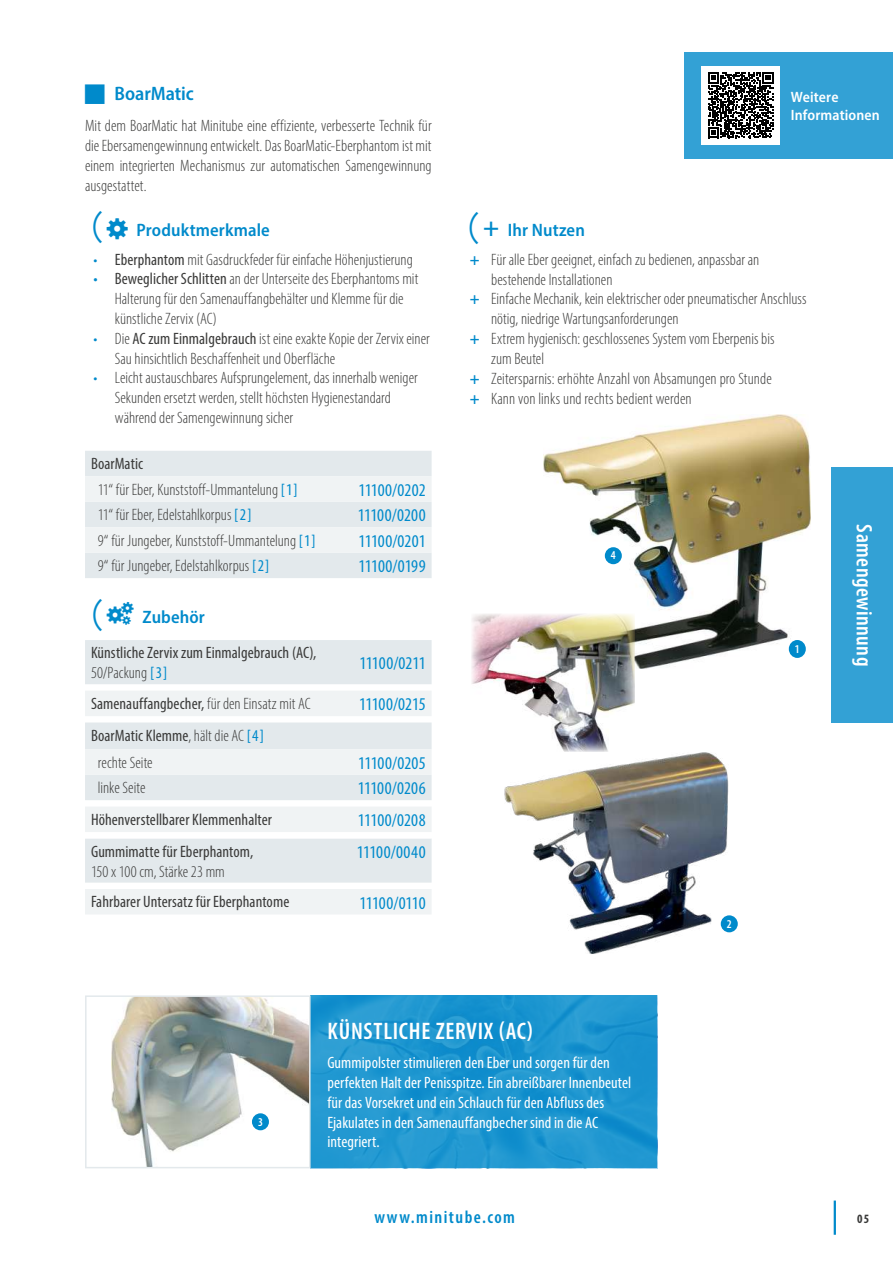
<style>
.page{position:relative;width:893px;height:1263px;background:#fff}
.page>*{position:absolute;margin:0;border:0;box-sizing:border-box;transform-origin:0 0}
.t1{font:600 condensed 24px "Myriad Pro";letter-spacing:.03em;color:#fff}
.t2{font:600 condensed 22.5px "Myriad Pro";letter-spacing:.02em;color:#fff}
.t3{font:600 semi-condensed 19.5px "Myriad Pro";color:#008acb}
.t4{font:condensed 18px "Myriad Pro";letter-spacing:-.005em;color:#008acb}
.t5{font:600 semi-condensed 18px "Myriad Pro";letter-spacing:.005em;color:#008acb}
.t6{font:600 condensed 18px "Myriad Pro";letter-spacing:.08em;color:#008acb}
.t7{font:condensed 18px "Myriad Pro";letter-spacing:.03em;color:#008acb}
.t8{font:300 condensed 16.5px/19.8px "Myriad Pro";letter-spacing:.005em;color:#3b3b3a}
.t9{font:condensed 16.5px/19.8px "Myriad Pro";letter-spacing:.005em;color:#fff}
.t10{font:condensed 16.5px/19.8px "Myriad Pro";letter-spacing:.005em;color:#3b3b3a}
.t11{font:600 semi-condensed 15px/18px "Myriad Pro";letter-spacing:.01em;color:#fff}
.t12{font:700 condensed 12.75px "Myriad Pro";color:#3b3b3a}
.t13{font:600 condensed 12px "Myriad Pro";color:#fff}
.s1{font-family:"MS Gothic";font-weight:400;font-stretch:normal;font-size:36px}
.s2{color:#008acb}
.s3{font-weight:400}
.s4{font-weight:400;color:#008acb}
.s5{font-weight:300}
.s6{font-size:27px}
.s7{font-weight:700;color:#008acb}
</style>
<div class="page">
<hr style="left:834px;top:1200px;width:2px;height:35px;background:#008acb">
<div style="left:831px;top:468px;width:62px;height:255px;background:#33a1d5"></div>
<img style="left:543px;top:414px;width:267px;height:255px">
<div style="left:789px;top:640px;width:17px;height:18px;background:#008acb;border-radius:50%"></div>
<img style="left:504px;top:752px;width:234px;height:202px">
<div style="left:721px;top:915px;width:17px;height:17px;background:#008acb;border-radius:50%"></div>
<div style="left:685px;top:52px;width:208px;height:106px;background:#33a1d5"></div>
<div style="left:701px;top:66px;width:79px;height:79px;background:#fff"></div>
<svg style="left:708px;top:72px;width:65px;height:66px"></svg>
<svg style="left:311px;top:995px;width:346px;height:173px;background:#1e96d0"></svg>
<svg style="left:111px;top:998px;width:197px;height:167px"></svg>
<div style="left:85px;top:995px;width:226px;height:173px;border:2px solid #e3e9ec"></div>
<div style="left:252px;top:1113px;width:17px;height:17px;background:#008acb;border-radius:50%"></div>
<img style="left:471px;top:613px;width:164px;height:139px">
<div style="left:605px;top:547px;width:17px;height:17px;background:#008acb;border-radius:50%"></div>
<div style="left:85px;top:451px;width:347px;height:25px;background:#e3e9ec"></div>
<svg style="left:85px;top:476px;width:347px;height:438px;fill:#e3e9ec"></svg>
<svg style="left:85px;top:578px;width:347px;height:260px"></svg>
<svg style="left:107px;top:602px;width:27px;height:23px"></svg>
<p class="t3" style="left:114px;top:81px;width:81px">BoarMatic</p>
<p class="t8" style="left:85px;top:116px;width:348px;text-align:justify">Mit dem BoarMatic hat Minitube eine effiziente, verbesserte Technik für die Ebersamengewinnung entwickelt. Das BoarMatic-Eberphantom ist mit einem integrierten Mechanismus zur automatischen Samengewinnung ausgestattet.</p>
<p class="t5" style="left:85px;top:218px;width:186px"><span class="s1">(</span> Produktmerkmale</p>
<p class="t8" style="left:94px;top:249px;width:321px"><span class="s2">•</span> <span class="s3">Eberphantom</span> mit Gasdruckfeder für einfache Höhenjustierung</p>
<p class="t8" style="left:115px;top:269px;width:305px;text-indent:-21px"><span class="s4">•</span> <span class="s3">Beweglicher Schlitten</span> an der Unterseite des Eberphantoms mit<br>Halterung für den Samenauffangbehälter und Klemme für die künstliche Zervix (AC)</p>
<p class="t8" style="left:115px;top:328px;width:316px;text-indent:-21px"><span class="s2">•</span> Die <span class="s3">AC zum Einmalgebrauch</span> ist eine exakte Kopie der Zervix einer<br>Sau hinsichtlich Beschaffenheit und Oberfläche</p>
<p class="t8" style="left:115px;top:368px;width:305px;text-indent:-21px"><span class="s2">•</span> Leicht austauschbares Aufsprungelement, das innerhalb weniger<br>Sekunden ersetzt werden, stellt höchsten Hygienestandard während der Samengewinnung sicher</p>
<p class="t8" style="left:98px;top:451px;width:201px;line-height:25.5px;text-indent:-7px"><span class="s3">BoarMatic<br></span>11“ für Eber, Kunststoff-Ummantelung <span class="s4">[1]</span></p>
<p class="t4" style="left:358px;top:479px;width:69px">11100/0202</p>
<p class="t8" style="left:98px;top:505px;width:155px">11“ für Eber, Edelstahlkorpus <span class="s4">[2]</span></p>
<p class="t4" style="left:358px;top:504px;width:69px">11100/0200</p>
<p class="t8" style="left:98px;top:530px;width:219px">9“ für Jungeber, Kunststoff-Ummantelung <span class="s4">[1]</span></p>
<p class="t4" style="left:358px;top:530px;width:69px">11100/0201</p>
<p class="t8" style="left:98px;top:556px;width:173px">9“ für Jungeber, Edelstahlkorpus <span class="s4">[2]</span></p>
<p class="t4" style="left:359px;top:555px;width:69px">11100/0199</p>
<p class="t5" style="left:85px;top:606px;width:121px"><span class="s1">(</span> Zubehör</p>
<p class="t10" style="left:91px;top:643px;width:227px">Künstliche Zervix zum Einmalgebrauch (AC),<br><span class="s5">50/Packung</span> <span class="s2">[3]</span></p>
<p class="t4" style="left:359px;top:652px;width:68px">11100/0211</p>
<p class="t10" style="left:91px;top:693px;width:221px">Samenauffangbecher, <span class="s5">für den Einsatz mit AC</span></p>
<p class="t4" style="left:359px;top:693px;width:68px">11100/0215</p>
<p class="t8" style="left:98px;top:722px;width:168px;line-height:26.7px;text-indent:-7px"><span class="s3">BoarMatic Klemme</span>, hält die AC <span class="s4">[4] </span>rechte Seite</p>
<p class="t4" style="left:358px;top:752px;width:69px">11100/0205</p>
<p class="t8" style="left:98px;top:778px;width:49px">linke Seite</p>
<p class="t4" style="left:358px;top:777px;width:69px">11100/0206</p>
<p class="t10" style="left:91px;top:809px;width:182px">Höhenverstellbarer Klemmenhalter</p>
<p class="t4" style="left:358px;top:809px;width:69px">11100/0208</p>
<p class="t10" style="left:91px;top:841px;width:164px">Gummimatte für Eberphantom,</p>
<p class="t8" style="left:91px;top:861px;width:135px">150 x 100 cm, Stärke 23 mm</p>
<p class="t7" style="left:357px;top:841px;width:70px">11100/0040</p>
<p class="t10" style="left:91px;top:892px;width:200px">Fahrbarer Untersatz für Eberphantome</p>
<p class="t4" style="left:359px;top:892px;width:68px">11100/0110</p>
<p class="t11" style="left:791px;top:88px;width:90px">Weitere<br>Informationen</p>
<p class="t5" style="left:461px;top:219px;width:125px"><span class="s1">(</span><span class="s6">+</span> Ihr Nutzen</p>
<p class="t8" style="left:470px;top:249px;width:291px"><span class="s7">+</span> Für alle Eber geeignet, einfach zu bedienen, anpassbar an</p>
<p class="t8" style="left:491px;top:269px;width:123px">bestehende Installationen</p>
<p class="t8" style="left:470px;top:289px;width:338px"><span class="s7">+</span> Einfache Mechanik, kein elektrischer oder pneumatischer Anschluss</p>
<p class="t8" style="left:491px;top:309px;width:189px">nötig, niedrige Wartungsanforderungen</p>
<p class="t8" style="left:470px;top:329px;width:306px"><span class="s7">+</span> Extrem hygienisch: geschlossenes System vom Eberpenis bis</p>
<p class="t8" style="left:491px;top:348px;width:55px">zum Beutel</p>
<p class="t8" style="left:470px;top:368px;width:303px"><span class="s7">+</span> Zeitersparnis: erhöhte Anzahl von Absamungen pro Stunde</p>
<p class="t8" style="left:470px;top:388px;width:223px"><span class="s7">+</span> Kann von links und rechts bedient werden</p>
<p class="t13" style="left:611px;top:548px;width:6px">4</p>
<p class="t13" style="left:795px;top:641px;width:6px">1</p>
<h2 class="t2" style="left:878px;top:524px;width:143px;rotate:90deg">Samengewinnung</h2>
<p class="t13" style="left:727px;top:916px;width:6px">2</p>
<p class="t13" style="left:258px;top:1114px;width:6px">3</p>
<h1 class="t1" style="left:328px;top:1016px;width:207px">KÜNSTLICHE ZERVIX (AC)</h1>
<p class="t9" style="left:327px;top:1052px;width:305px">Gummipolster stimulieren den Eber und sorgen für den perfekten Halt der Penisspitze. Ein abreißbarer Innenbeutel für das Vorsekret und ein Schlauch für den Abfluss des Ejakulates in den Samenauffangbecher sind in die AC integriert.</p>
<p class="t6" style="left:374px;top:1205px;width:142px">www.minitube.com</p>
<p class="t12" style="left:857px;top:1211px;width:13px">05</p>
</div>
